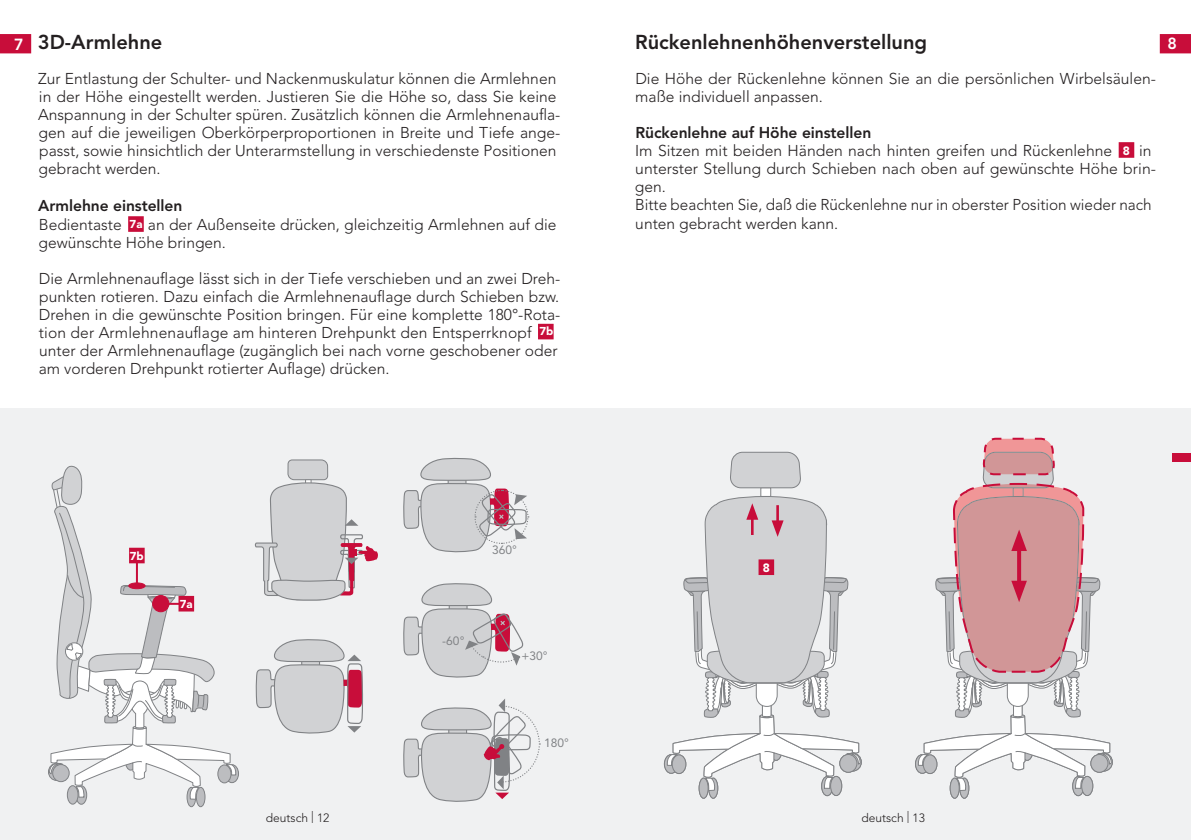
<style>
.page{position:relative;width:1191px;height:840px;background:#fff}
.page>*{position:absolute;margin:0;border:0;box-sizing:border-box;transform-origin:0 0}
.t1{font:800 20px "Avenir";color:#231f20}
.t2{font:800 16px "Avenir";color:#fff}
.Blocksatz{font:300 15.6px/18px "Avenir";color:#231f20}
.t3{font:800 15.6px "Avenir";letter-spacing:-.005em;color:#231f20}
.t4{font:300 12px "Avenir";color:#231f20}
.t5{font:12px "Avenir";color:#808285}
.t6{font:900 12px "Avenir";color:#fff}
.t7{font:900 11.4px "Avenir";color:#fff}
</style>
<div class="page">
<svg style="left:1159px;top:34px;width:32px;height:19px"></svg>
<svg style="left:0;top:34px;width:31px;height:19px"></svg>
<div style="left:0;top:408px;width:1191px;height:431px;background:#f0f1f2"></div>
<div style="left:128px;top:216px;width:16px;height:16px;background:#c80d3a;border:2px solid #c80d3a"></div>
<div style="left:538px;top:323px;width:15px;height:16px;background:#c80d3a"></div>
<div style="left:225px;top:763px;width:14px;height:19px;border:1px solid #808285;border-radius:50%"></div>
<svg style="left:255px;top:639px;width:108px;height:95px"></svg>
<svg style="left:403px;top:457px;width:137px;height:345px"></svg>
<svg style="left:254px;top:459px;width:124px;height:142px"></svg>
<div style="left:664px;top:753px;width:14px;height:20px;border:1px solid #808285;border-radius:50%"></div>
<div style="left:915px;top:753px;width:14px;height:20px;border:1px solid #808285;border-radius:50%"></div>
<div style="left:1118px;top:142px;width:16px;height:16px;background:#c80d3a;border:2px solid #c80d3a"></div>
<div style="left:760px;top:487px;width:11px;height:9px;background:#fff;border:1px solid #808285"></div>
<svg style="left:730px;top:451px;width:71px;height:37px;background:#cdcfd1"></svg>
<svg style="left:48px;top:465px;width:189px;height:343px"></svg>
<svg style="left:666px;top:495px;width:195px;height:304px"></svg>
<div style="left:758px;top:559px;width:16px;height:15px;background:#c80d3a;border:2px solid #c80d3a"></div>
<svg style="left:917px;top:437px;width:195px;height:362px"></svg>
<div style="left:1172px;top:453px;width:19px;height:9px;background:#c80d3a"></div>
<p class="t2" style="left:14px;top:35px;width:11px">7</p>
<p class="t1" style="left:38px;top:30px;width:126px">3D-Armlehne</p>
<p class="Blocksatz" style="left:38px;top:69px;width:524px">Zur Entlastung der Schulter- und Nackenmuskulatur können die Armlehnen in der Höhe eingestellt werden. Justieren Sie die Höhe so, dass Sie keine Anspannung in der Schulter spüren. Zusätzlich können die Armlehnenaufla&shy;gen auf die jeweiligen Oberkörperproportionen in Breite und Tiefe ange&shy;passt, sowie hinsichtlich der Unterarmstellung in verschiedenste Positionen gebracht werden.</p>
<p class="t3" style="left:38px;top:197px;width:146px">Armlehne einstellen</p>
<p class="Blocksatz" style="left:39px;top:215px;width:84px">Bedientaste</p>
<p class="Blocksatz" style="left:39px;top:215px;width:519px;text-indent:109px">an der Außenseite drücken, gleichzeitig Armlehnen auf die gewünschte Höhe bringen.</p>
<p class="Blocksatz" style="left:39px;top:269px;width:523px;text-align:justify">Die Armlehnenauflage lässt sich in der Tiefe verschieben und an zwei Dreh&shy;punkten rotieren. Dazu einfach die Armlehnenauflage durch Schieben bzw.<br>Drehen in die gewünschte Position bringen. Für eine komplette 180°-Rota&shy;tion der Armlehnenauflage am hinteren Drehpunkt den Entsperrknopf</p>
<p class="Blocksatz" style="left:39px;top:341px;width:520px;line-height:18.8px">unter der Armlehnenauflage (zugänglich bei nach vorne geschobener oder am vorderen Drehpunkt rotierter Auflage) drücken.</p>
<p class="t7" style="left:130px;top:217px;width:14px">7a</p>
<p class="t7" style="left:539px;top:324px;width:15px">7b</p>
<p class="t1" style="left:635px;top:30px;width:293px">Rückenlehnenhöhenverstellung</p>
<p class="Blocksatz" style="left:635px;top:69px;width:522px">Die Höhe der Rückenlehne können Sie an die persönlichen Wirbelsäulen&shy;maße individuell anpassen.</p>
<p class="t3" style="left:635px;top:124px;width:237px">Rückenlehne auf Höhe einstellen</p>
<p class="Blocksatz" style="left:635px;top:142px;width:478px">Im Sitzen mit beiden Händen nach hinten greifen und Rückenlehne</p>
<p class="Blocksatz" style="left:635px;top:142px;width:522px;text-indent:504px">in unterster Stellung durch Schieben nach oben auf gewünschte Höhe brin&shy;gen.</p>
<p class="Blocksatz" style="left:635px;top:196px;width:518px">Bitte beachten Sie, daß die Rückenlehne nur in oberster Position wieder nach unten gebracht werden kann.</p>
<p class="t6" style="left:1123px;top:143px;width:9px">8</p>
<p class="t2" style="left:1167px;top:34px;width:11px">8</p>
<p class="t7" style="left:130px;top:548px;width:15px">7b</p>
<p class="t7" style="left:180px;top:597px;width:14px">7a</p>
<p class="t5" style="left:492px;top:542px;width:26px">360°</p>
<p class="t5" style="left:442px;top:633px;width:24px">-60°</p>
<p class="t5" style="left:521px;top:648px;width:28px">+30°</p>
<p class="t5" style="left:544px;top:735px;width:26px">180°</p>
<p class="t6" style="left:763px;top:560px;width:9px">8</p>
<p class="t4" style="left:266px;top:810px;width:65px">deutsch | 12</p>
<p class="t4" style="left:861px;top:810px;width:65px">deutsch | 13</p>
</div>
